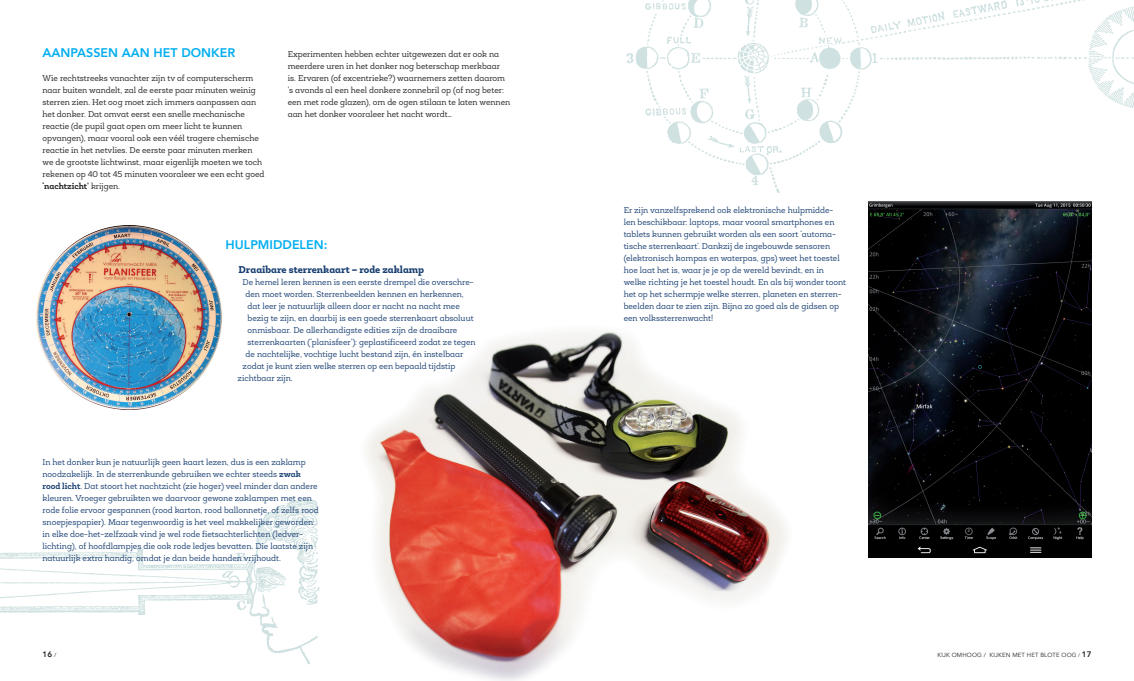
<style>
.page{position:relative;width:1134px;height:681px;background:#fff}
.page>*{position:absolute;margin:0;border:0;box-sizing:border-box;transform-origin:0 0}
.t1{font:800 12.5px "Avenir";color:#00aeef}
.t2{font:800 10px "Roble Alt";color:#173e71}
.t3{font:8.5px/12px "Roble Alt";color:#173e71}
.t4{font:8.5px/12px "Roble Alt";color:#231f20}
.t5{font:800 8px "Avenir";color:#231f20}
.t6{font:6px "Avenir";letter-spacing:.02em;color:#231f20}
.s1{font-weight:700}
.s2{font-weight:400;font-size:6px}
.s3{font-size:5px}
.s4{font-weight:800;font-size:8px}
</style>
<div class="page">
<svg style="left:0;top:499px;width:320px;height:165px"></svg>
<svg style="left:626px;top:0;width:508px;height:193px"></svg>
<img style="left:367px;top:331px;width:419px;height:349px">
<img style="left:37px;top:225px;width:184px;height:184px">
<img style="left:869px;top:201px;width:222px;height:356px">
<h1 class="t1" style="left:43px;top:44px;width:194px">AANPASSEN AAN HET DONKER</h1>
<p class="t4" style="left:43px;top:72px;width:223px">Wie rechtstreeks vanachter zijn tv of computerscherm naar buiten wandelt, zal de eerste paar minuten weinig sterren zien. Het oog moet zich immers aanpassen aan het donker. Dat omvat eerst een snelle mechanische reactie (de pupil gaat open om meer licht te kunnen opvangen), maar vooral ook een véél tragere chemische reactie in het netvlies. De eerste paar minuten merken we de grootste lichtwinst, maar eigenlijk moeten we toch rekenen op 40 tot 45 minuten vooraleer we een echt goed <span class="s1">‘nachtzicht’</span> krijgen.</p>
<p class="t4" style="left:288px;top:48px;width:224px">Experimenten hebben echter uitgewezen dat er ook na meerdere uren in het donker nog beterschap merkbaar is. Ervaren (of excentrieke?) waarnemers zetten daarom ’s avonds al een heel donkere zonnebril op (of nog beter: een met rode glazen), om de ogen stilaan te laten wennen aan het donker vooraleer het nacht wordt…</p>
<h1 class="t1" style="left:226px;top:236px;width:103px">HULPMIDDELEN:</h1>
<p class="t2" style="left:239px;top:263px;width:187px">Draaibare sterrenkaart – rode zaklamp</p>
<p class="t3" style="left:243px;top:276px;width:233px">De hemel leren kennen is een eerste drempel die overschre-</p>
<p class="t3" style="left:246px;top:288px;width:220px">den moet worden. Sterrenbeelden kennen en herkennen,</p>
<p class="t3" style="left:248px;top:300px;width:214px">dat leer je natuurlijk alleen door er nacht na nacht mee</p>
<p class="t3" style="left:248px;top:312px;width:228px">bezig te zijn, en daarbij is een goede sterrenkaart absoluut</p>
<p class="t3" style="left:248px;top:324px;width:211px">onmisbaar. De allerhandigste edities zijn de draaibare</p>
<p class="t3" style="left:248px;top:336px;width:230px">sterrenkaarten (‘planisfeer’): geplastificeerd zodat ze tegen</p>
<p class="t3" style="left:246px;top:348px;width:219px">de nachtelijke, vochtige lucht bestand zijn, én instelbaar</p>
<p class="t3" style="left:243px;top:360px;width:214px">zodat je kunt zien welke sterren op een bepaald tijdstip</p>
<p class="t3" style="left:238px;top:372px;width:57px">zichtbaar zijn.</p>
<p class="t3" style="left:43px;top:456px;width:278px">In het donker kun je natuurlijk geen kaart lezen, dus is een zaklamp noodzakelijk. In de sterrenkunde gebruiken we echter steeds <span class="s1">zwak rood licht</span>. Dat stoort het nachtzicht (zie hoger) veel minder dan andere kleuren. Vroeger gebruikten we daarvoor gewone zaklampen met een rode folie ervoor gespannen (rood karton, rood ballonnetje, of zelfs rood snoepjespapier). Maar tegenwoordig is het veel makkelijker geworden: in elke doe-het-zelfzaak vind je wel rode fietsachterlichten (ledver&shy;lichting), of hoofdlampjes die ook rode ledjes bevatten. Die laatste zijn natuurlijk extra handig, omdat je dan beide handen vrijhoudt.</p>
<p class="t3" style="left:624px;top:204px;width:224px">Er zijn vanzelfsprekend ook elektronische hulpmidde&shy;len beschikbaar: laptops, maar vooral smartphones en tablets kunnen gebruikt worden als een soort ‘automa&shy;tische sterrenkaart’. Dankzij de ingebouwde sensoren (elektronisch kompas en waterpas, gps) weet het toestel hoe laat het is, waar je je op de wereld bevindt, en in welke richting je het toestel houdt. En als bij wonder toont het op het schermpje welke sterren, planeten en sterren&shy;beelden daar te zien zijn. Bijna zo goed als de gidsen op een volkssterrenwacht!</p>
<p class="t5" style="left:43px;top:648px;width:15px">16 <span class="s2">/</span></p>
<p class="t6" style="left:937px;top:650px;width:155px">KIJK OMHOOG / KIJKEN MET HET BLOTE OOG <span class="s3">/</span> <span class="s4">17</span></p>
</div>
